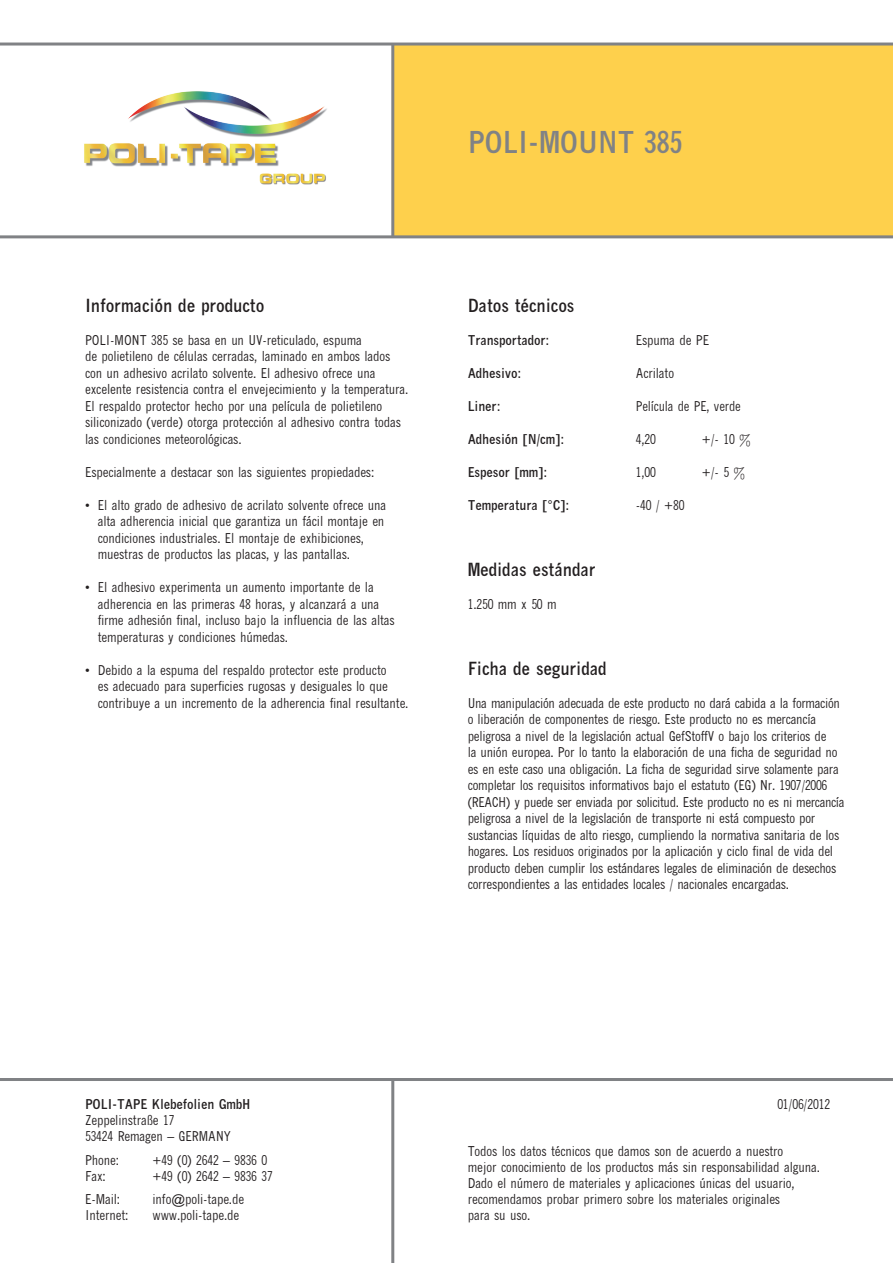
<style>
.page{position:relative;width:893px;height:1263px;background:#fff}
.page>*{position:absolute;margin:0;border:0;box-sizing:border-box;transform-origin:0 0}
.t1{font:700 condensed 30px "M News Gothic";color:#808285}
.t2{font:700 condensed 18px "M News Gothic";color:#231f20}
.t3{font:condensed 13.5px/16.5px "M News Gothic";color:#231f20}
.t4{font:700 condensed 13.5px "M News Gothic";color:#231f20}
</style>
<div class="page">
<div style="left:393px;top:44px;width:500px;height:193px;background:#fed04c"></div>
<hr style="left:0;top:235px;width:893px;height:3px;background:#808285">
<hr style="left:0;top:43px;width:893px;height:3px;background:#808285">
<hr style="left:391px;top:44px;width:3px;height:193px;background:#808285">
<hr style="left:0;top:1078px;width:893px;height:3px;background:#808285">
<hr style="left:391px;top:1079px;width:3px;height:184px;background:#808285">
<img style="left:84px;top:91px;width:243px;height:94px">
<h2 class="t2" style="left:85px;top:295px;width:181px">Información de producto</h2>
<p class="t3" style="left:85px;top:332px;width:325px">POLI-MONT 385 se basa en un UV-reticulado, espuma<br>de polietileno de células cerradas, laminado en ambos lados con un adhesivo acrilato solvente. El adhesivo ofrece una excelente resistencia contra el envejecimiento y la temperatura.<br>El respaldo protector hecho por una película de polietileno siliconizado (verde) otorga protección al adhesivo contra todas las condiciones meteorológicas.</p>
<p class="t3" style="left:85px;top:463px;width:291px">Especialmente a destacar son las siguientes propiedades:</p>
<p class="t3" style="left:98px;top:496px;width:290px;text-indent:-13px">• El alto grado de adhesivo de acrilato solvente ofrece una alta adherencia inicial que garantiza un fácil montaje en condiciones industriales. El montaje de exhibiciones, muestras de productos las placas, y las pantallas.</p>
<p class="t3" style="left:98px;top:579px;width:298px;text-indent:-13px">• El adhesivo experimenta un aumento importante de la adherencia en las primeras 48 horas, y alcanzará a una firme adhesión final, incluso bajo la influencia de las altas temperaturas y condiciones húmedas.</p>
<p class="t3" style="left:98px;top:661px;width:312px;text-indent:-13px">• Debido a la espuma del respaldo protector este producto<br>es adecuado para superficies rugosas y desiguales lo que contribuye a un incremento de la adherencia final resultante.</p>
<h1 class="t1" style="left:468px;top:124px;width:216px">POLI-MOUNT 385</h1>
<h2 class="t2" style="left:468px;top:295px;width:108px">Datos técnicos</h2>
<p class="t4" style="left:468px;top:332px;width:83px">Transportador:</p>
<p class="t3" style="left:636px;top:332px;width:75px">Espuma de PE</p>
<p class="t4" style="left:468px;top:365px;width:55px">Adhesivo:</p>
<p class="t3" style="left:636px;top:365px;width:40px">Acrilato</p>
<p class="t4" style="left:468px;top:398px;width:34px">Liner:</p>
<p class="t3" style="left:636px;top:398px;width:106px">Película de PE, verde</p>
<p class="t4" style="left:468px;top:431px;width:98px">Adhesión [N/cm]:</p>
<p class="t3" style="left:636px;top:431px;width:21px">4,20</p>
<p class="t3" style="left:702px;top:431px;width:50px">+/- 10 %</p>
<p class="t4" style="left:468px;top:464px;width:81px">Espesor [mm]:</p>
<p class="t3" style="left:636px;top:464px;width:21px">1,00</p>
<p class="t3" style="left:702px;top:464px;width:45px">+/- 5 %</p>
<p class="t4" style="left:468px;top:497px;width:103px">Temperatura [°C]:</p>
<p class="t3" style="left:636px;top:497px;width:50px">-40 / +80</p>
<h2 class="t2" style="left:468px;top:559px;width:129px">Medidas estándar</h2>
<p class="t3" style="left:468px;top:596px;width:90px">1.250 mm x 50 m</p>
<h2 class="t2" style="left:468px;top:658px;width:140px">Ficha de seguridad</h2>
<p class="t3" style="left:468px;top:695px;width:378px">Una manipulación adecuada de este producto no dará cabida a la formación o liberación de componentes de riesgo. Este producto no es mercancía peligrosa a nivel de la legislación actual GefStoffV o bajo los criterios de<br>la unión europea. Por lo tanto la elaboración de una ficha de seguridad no es en este caso una obligación. La ficha de seguridad sirve solamente para completar los requisitos informativos bajo el estatuto (EG) Nr. 1907/2006 (REACH) y puede ser enviada por solicitud. Este producto no es ni mercancía peligrosa a nivel de la legislación de transporte ni está compuesto por sustancias líquidas de alto riesgo, cumpliendo la normativa sanitaria de los hogares. Los residuos originados por la aplicación y ciclo final de vida del producto deben cumplir los estándares legales de eliminación de desechos correspondientes a las entidades locales / nacionales encargadas.</p>
<p class="t4" style="left:85px;top:1096px;width:167px">POLI-TAPE Klebefolien GmbH</p>
<p class="t3" style="left:85px;top:1112px;width:147px">Zeppelinstraße 17<br>53424 Remagen – GERMANY</p>
<p class="t3" style="left:85px;top:1151px;width:35px">Phone:</p>
<p class="t3" style="left:153px;top:1151px;width:116px">+49 (0) 2642 – 9836 0</p>
<p class="t3" style="left:85px;top:1168px;width:22px">Fax:</p>
<p class="t3" style="left:153px;top:1168px;width:122px">+49 (0) 2642 – 9836 37</p>
<p class="t3" style="left:85px;top:1191px;width:37px">E-Mail:</p>
<p class="t3" style="left:153px;top:1191px;width:93px">info@poli-tape.de</p>
<p class="t3" style="left:85px;top:1207px;width:45px">Internet:</p>
<p class="t3" style="left:153px;top:1207px;width:88px">www.poli-tape.de</p>
<p class="t3" style="left:777px;top:1095px;width:54px">01/06/2012</p>
<p class="t3" style="left:468px;top:1142px;width:354px">Todos los datos técnicos que damos son de acuerdo a nuestro<br>mejor conocimiento de los productos más sin responsabilidad alguna.<br>Dado el número de materiales y aplicaciones únicas del usuario, recomendamos probar primero sobre los materiales originales<br>para su uso.</p>
</div>
